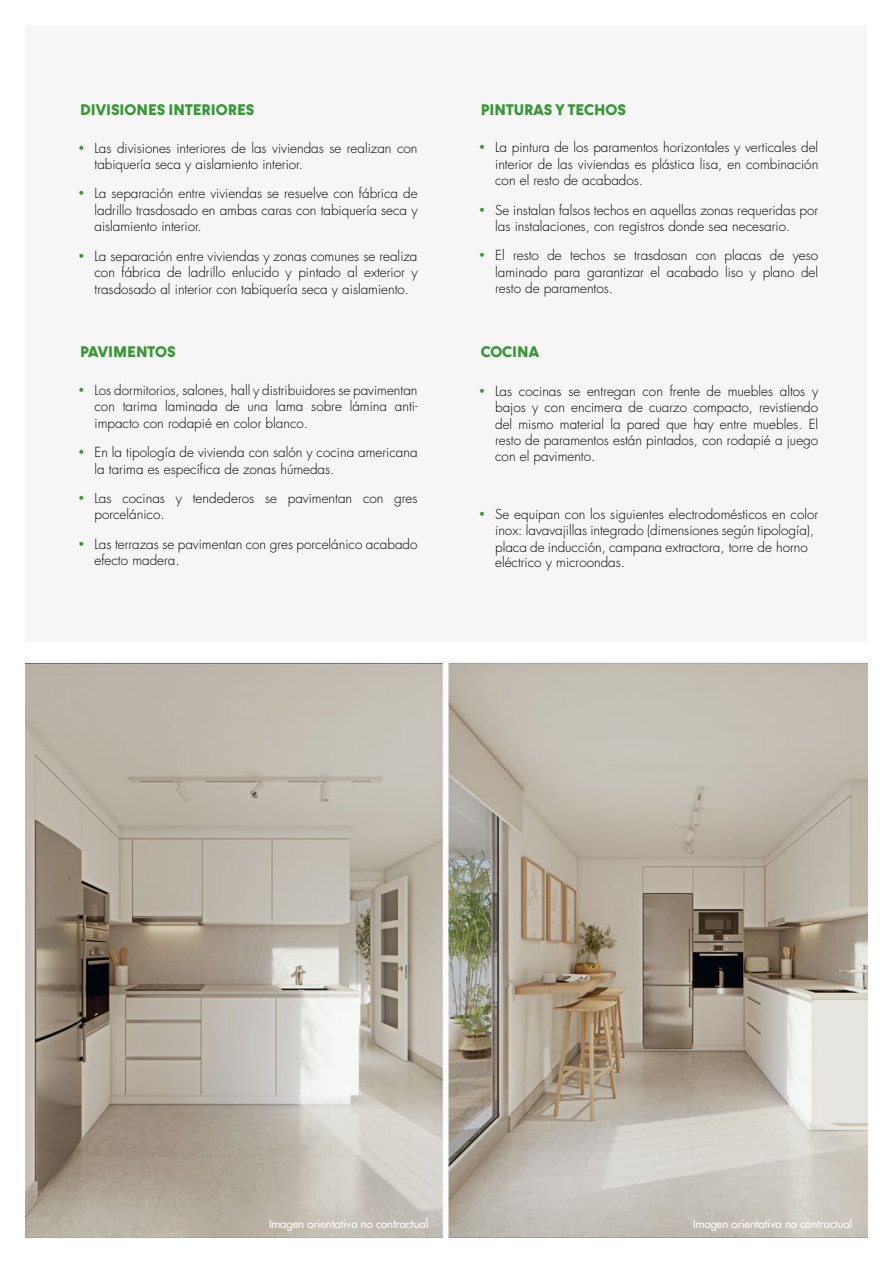
<style>
.page{position:relative;width:893px;height:1263px;background:#fff}
.page>*{position:absolute;margin:0;border:0;box-sizing:border-box;transform-origin:0 0}
.t1{font:900 15px "Dystopian";color:#389736}
.t2{font:300 13.5px/16.5px "Futura Std";color:#000}
.t3{font:500 11.25px "Futura Std";color:#fff}
.s1{font-family:"Futura BT";color:#389736}
</style>
<div class="page">
<div style="left:26px;top:26px;width:841px;height:616px;background:#f6f6f6"></div>
<img style="left:26px;top:663px;width:841px;height:574px">
<p class="t1" style="left:80px;top:99px;width:176px">DIVISIONES INTERIORES</p>
<p class="t2" style="left:95px;top:140px;width:325px;text-indent:-17px"><span class="s1">•</span> Las divisiones interiores de las viviendas se realizan con tabiquería seca y aislamiento interior.</p>
<p class="t2" style="left:95px;top:185px;width:325px;text-align:justify;text-indent:-17px"><span class="s1">•</span> La separación entre viviendas se resuelve con fábrica de ladrillo trasdosado en ambas caras con tabiquería seca y aislamiento interior.</p>
<p class="t2" style="left:95px;top:248px;width:325px;text-align:justify;text-indent:-17px"><span class="s1">•</span> La separación entre viviendas y zonas comunes se realiza con fábrica de ladrillo enlucido y pintado al exterior y trasdosado al interior con tabiquería seca y aislamiento.</p>
<p class="t1" style="left:80px;top:342px;width:97px">PAVIMENTOS</p>
<p class="t2" style="left:95px;top:382px;width:325px;text-align:justify;text-indent:-17px"><span class="s1">•</span> Los dormitorios, salones, hall y distribuidores se pavimentan con tarima laminada de una lama sobre lámina anti&shy;impacto con rodapié en color blanco.</p>
<p class="t2" style="left:94px;top:444px;width:325px;text-indent:-17px"><span class="s1">•</span> En la tipología de vivienda con salón y cocina americana la tarima es específica de zonas húmedas.</p>
<p class="t2" style="left:95px;top:490px;width:325px;text-indent:-17px"><span class="s1">•</span> Las cocinas y tendederos se pavimentan con gres porcelánico.</p>
<p class="t2" style="left:95px;top:536px;width:325px;text-indent:-17px"><span class="s1">•</span> Las terrazas se pavimentan con gres porcelánico acabado efecto madera.</p>
<p class="t1" style="left:481px;top:99px;width:147px">PINTURAS Y TECHOS</p>
<p class="t2" style="left:495px;top:140px;width:325px;text-align:justify;text-indent:-17px"><span class="s1">•</span> La pintura de los paramentos horizontales y verticales del interior de las viviendas es plástica lisa, en combinación con el resto de acabados.</p>
<p class="t2" style="left:495px;top:202px;width:325px;text-indent:-17px"><span class="s1">•</span> Se instalan falsos techos en aquellas zonas requeridas por las instalaciones, con registros donde sea necesario.</p>
<p class="t2" style="left:495px;top:248px;width:325px;text-align:justify;text-indent:-17px"><span class="s1">•</span> El resto de techos se trasdosan con placas de yeso laminado para garantizar el acabado liso y plano del resto de paramentos.</p>
<p class="t1" style="left:481px;top:342px;width:60px">COCINA</p>
<p class="t2" style="left:495px;top:383px;width:325px;text-align:justify;text-indent:-17px"><span class="s1">•</span> Las cocinas se entregan con frente de muebles altos y bajos y con encimera de cuarzo compacto, revistiendo del mismo material la pared que hay entre muebles. El resto de paramentos están pintados, con rodapié a juego con el pavimento.</p>
<p class="t2" style="left:495px;top:506px;width:325px;line-height:16px;text-indent:-17px"><span class="s1">•</span> Se equipan con los siguientes electrodomésticos en color inox: lavavajillas integrado (dimensiones según tipología), placa de inducción, campana extractora, torre de horno eléctrico y microondas.</p>
<p class="t3" style="left:269px;top:1216px;width:161px">Imagen orientativa no contractual</p>
<p class="t3" style="left:693px;top:1216px;width:161px">Imagen orientativa no contractual</p>
</div>
